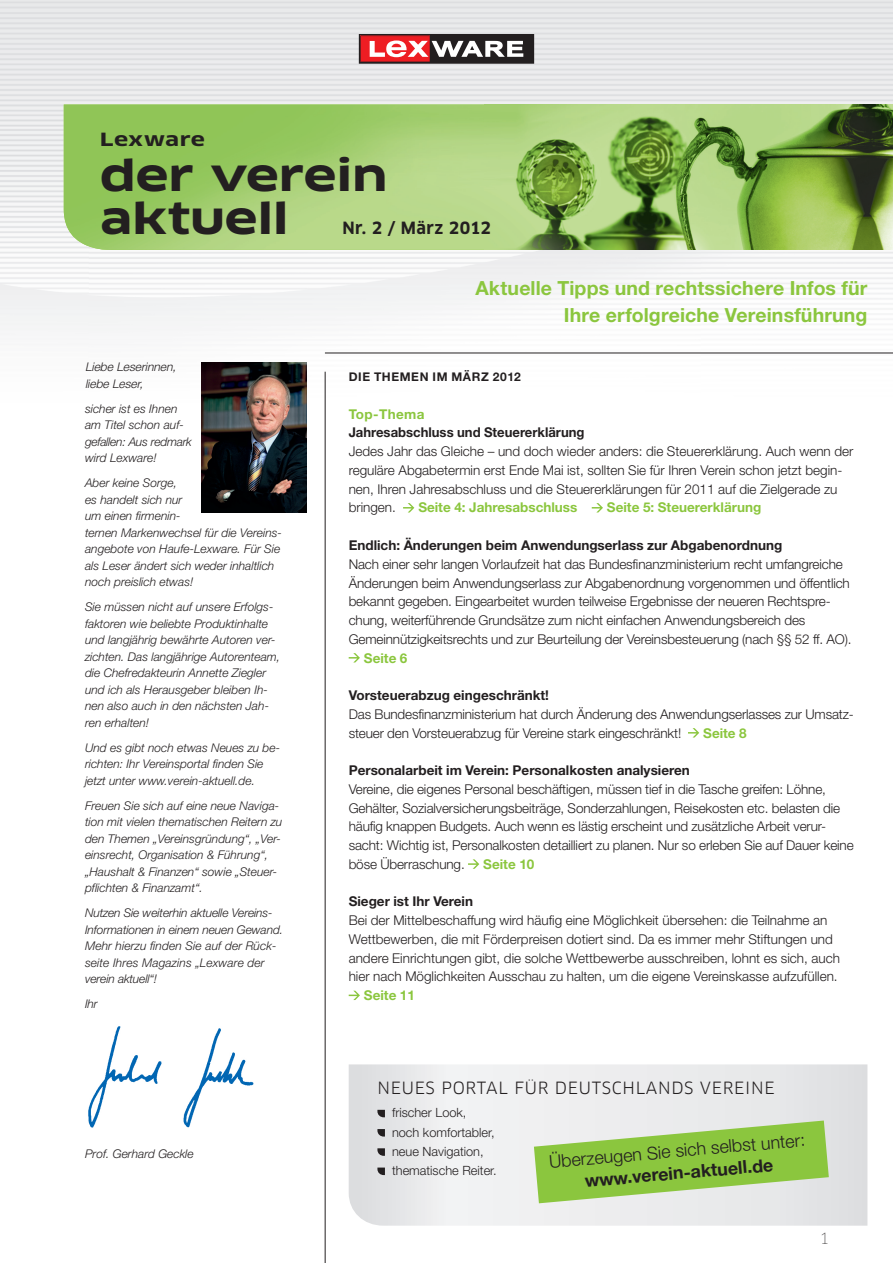
<style>
.page{position:relative;width:893px;height:1263px;background:#fff}
.page>*{position:absolute;margin:0;border:0;box-sizing:border-box;transform-origin:0 0}
.t1{font:700 42.15px/42.2px "Clan Pro Extd";letter-spacing:-.025em;color:#231f20}
.t2{font:700 19.5px/27px "Helvetica Neue";letter-spacing:.005em;color:#8bc63e;text-align:right}
.t3{font:300 17.85px "Helvetica Neue LT Std";color:#231f20}
.t4{font:700 17.85px "Helvetica Neue LT Std";color:#231f20}
.t5{font:700 17.85px "Clan Pro";letter-spacing:.01em;color:#231f20;scale:1.36 1}
.t6{font:16.5px "Clan Pro";letter-spacing:.04em;color:#231f20}
.t7{font:700 16.5px "Clan Pro";letter-spacing:.025em;color:#231f20}
.t8{font:100 15px "Clan Pro";color:#231f20}
.t9{font:300 13.5px/18.8px "Helvetica Neue LT Std";letter-spacing:-.01em;color:#231f20}
.t10{font:700 13.5px "Helvetica Neue LT Std";color:#231f20}
.t11{font:700 13.5px "Helvetica Neue LT Std";color:#8bc63e}
.t12{font:700 13.5px "Helvetica Neue LT Std";letter-spacing:.03em;color:#8bc63e}
.t13{font:300 12.75px/19.2px "Helvetica Neue LT Std";color:#231f20}
.t14{font:italic 300 12px/16.5px "Helvetica Neue LT Std";color:#231f20}
.t15{font:italic 300 12px/16.5px "Helvetica Neue LT Std";color:#231f20}
.t16{font:700 12px "Helvetica Neue LT Std";letter-spacing:.05em;color:#231f20}
</style>
<div class="page">
<img style="left:497px;top:0;width:396px;height:105px">
<img style="left:0;top:114px;width:64px;height:13px">
<img style="left:0;top:127px;width:89px;height:204px">
<img style="left:89px;top:257px;width:306px;height:160px">
<hr style="left:325px;top:372px;width:1px;height:891px;background:#231f20">
<hr style="left:325px;top:353px;width:568px;height:1px;background:#231f20">
<img style="left:88px;top:1026px;width:166px;height:102px">
<img style="left:202px;top:362px;width:105px;height:150px">
<svg style="left:64px;top:250px;width:829px;height:4px;fill:#eff0f1"></svg>
<img style="left:64px;top:105px;width:829px;height:145px">
<div style="left:359px;top:34px;width:175px;height:30px;background:#231f20"></div>
<svg style="left:360px;top:35px;width:163px;height:27px"></svg>
<svg style="left:403px;top:503px;width:11px;height:9px"></svg>
<svg style="left:592px;top:503px;width:11px;height:9px"></svg>
<svg style="left:349px;top:653px;width:11px;height:9px"></svg>
<svg style="left:688px;top:728px;width:11px;height:9px"></svg>
<svg style="left:468px;top:859px;width:11px;height:10px"></svg>
<svg style="left:349px;top:991px;width:11px;height:9px"></svg>
<svg style="left:349px;top:1064px;width:518px;height:162px"></svg>
<svg style="left:377px;top:1110px;width:8px;height:7px"></svg>
<svg style="left:377px;top:1129px;width:8px;height:7px"></svg>
<svg style="left:377px;top:1148px;width:8px;height:8px"></svg>
<svg style="left:377px;top:1167px;width:8px;height:8px"></svg>
<svg style="left:534px;top:1120px;width:295px;height:83px;background:#a9d176"></svg>
<h3 class="t5" style="left:100px;top:129px;width:79px">Lexware</h3>
<h1 class="t1" style="left:100px;top:156px;width:290px">der verein aktuell</h1>
<p class="t7" style="left:342px;top:218px;width:150px">Nr. 2 / März 2012</p>
<p class="t15" style="left:85px;top:358px;width:95px">Liebe Leserinnen, liebe Leser,</p>
<p class="t14" style="left:85px;top:400px;width:108px">sicher ist es Ihnen am Titel schon auf&shy;gefallen: Aus redmark wird Lexware!</p>
<p class="t14" style="left:85px;top:474px;width:198px">Aber keine Sorge,<br>es handelt sich nur<br>um einen firmenin-<br>ternen Markenwechsel für die Vereins&shy;angebote von Haufe-Lexware. Für Sie als Leser ändert sich weder inhaltlich noch preislich etwas!</p>
<p class="t14" style="left:85px;top:598px;width:197px">Sie müssen nicht auf unsere Erfolgs&shy;faktoren wie beliebte Produktinhalte und langjährig bewährte Autoren ver&shy;zichten. Das langjährige Autorenteam, die Chefredakteurin Annette Ziegler und ich als Herausgeber bleiben Ih&shy;nen also auch in den nächsten Jah&shy;ren erhalten!</p>
<p class="t14" style="left:85px;top:739px;width:197px">Und es gibt noch etwas Neues zu be&shy;richten: Ihr Vereinsportal finden Sie jetzt unter www.verein-aktuell.de.</p>
<p class="t14" style="left:85px;top:797px;width:199px">Freuen Sie sich auf eine neue Naviga&shy;tion mit vielen thematischen Reitern zu den Themen „Vereinsgründung“, „Ver&shy;einsrecht, Organisation &amp; Führung“, „Haushalt &amp; Fi nanzen“ sowie „Steuer&shy;pflichten &amp; Finanzamt“.</p>
<p class="t14" style="left:85px;top:904px;width:200px">Nutzen Sie weiterhin aktuelle Vereins-Informationen in einem neuen Gewand.<br>Mehr hierzu finden Sie auf der Rück&shy;seite Ihres Magazins „Lexware der verein aktuell“!</p>
<p class="t14" style="left:85px;top:995px;width:14px">Ihr</p>
<p class="t14" style="left:85px;top:1145px;width:110px">Prof. Gerhard Geckle</p>
<h2 class="t2" style="left:475px;top:274px;width:394px">Aktuelle Tipps und rechtssichere Infos für<br>Ihre erfolgreiche Vereinsführung</h2>
<p class="t16" style="left:349px;top:369px;width:174px">DIE THEMEN IM MÄRZ 2012</p>
<p class="t12" style="left:349px;top:406px;width:77px">Top-Thema</p>
<p class="t10" style="left:349px;top:424px;width:237px">Jahresabschluss und Steuererklärung</p>
<p class="t9" style="left:349px;top:442px;width:506px">Jedes Jahr das Gleiche – und doch wieder anders: die Steuererklärung. Auch wenn der reguläre Abgabetermin erst Ende Mai ist, sollten Sie für Ihren Verein schon jetzt begin&shy;nen, Ihren Jahresabschluss und die Steuererklärungen für 2011 auf die Zielgerade zu bringen.</p>
<p class="t11" style="left:418px;top:499px;width:161px">Seite 4: Jahresabschluss</p>
<p class="t11" style="left:607px;top:499px;width:156px">Seite 5: Steuererklärung</p>
<p class="t10" style="left:349px;top:537px;width:435px">Endlich: Änderungen beim Anwendungserlass zur Abgabenordnung</p>
<p class="t9" style="left:349px;top:554px;width:504px">Nach einer sehr langen Vorlaufzeit hat das Bundesfinanzministerium recht umfangreiche Änderungen beim Anwendungserlass zur Abgabenordnung vorgenommen und öffentlich bekannt gegeben. Eingearbeitet wurden teilweise Ergebnisse der neueren Rechtspre&shy;chung, weiterführende Grundsätze zum nicht einfachen Anwendungsbereich des Gemeinnützigkeitsrechts und zur Beurteilung der Vereinsbesteuerung (nach §§ 52 ff. AO).</p>
<p class="t11" style="left:364px;top:649px;width:45px">Seite 6</p>
<p class="t10" style="left:349px;top:687px;width:202px">Vorsteuerabzug eingeschränkt!</p>
<p class="t9" style="left:349px;top:704px;width:507px">Das Bundesfinanzministerium hat durch Änderung des Anwendungserlasses zur Umsatz&shy;steuer den Vorsteuerabzug für Vereine stark eingeschränkt!</p>
<p class="t11" style="left:703px;top:724px;width:45px">Seite 8</p>
<p class="t10" style="left:349px;top:762px;width:343px">Personalarbeit im Verein: Personalkosten analysieren</p>
<p class="t9" style="left:349px;top:779px;width:506px">Vereine, die eigenes Personal beschäftigen, müssen tief in die Tasche greifen: Löhne, Gehälter, Sozialversicherungsbeiträge, Sonderzahlungen, Reisekosten etc. belasten die häufig knappen Budgets. Auch wenn es lästig erscheint und zusätzliche Arbeit verur&shy;sacht: Wichtig ist, Personalkosten detailliert zu planen. Nur so erleben Sie auf Dauer keine böse Überraschung.</p>
<p class="t11" style="left:483px;top:856px;width:53px">Seite 10</p>
<p class="t10" style="left:349px;top:893px;width:126px">Sieger ist Ihr Verein</p>
<p class="t9" style="left:349px;top:910px;width:493px">Bei der Mittelbeschaffung wird häufig eine Möglichkeit übersehen: die Teilnahme an Wettbewerben, die mit Förderpreisen dotiert sind. Da es immer mehr Stiftungen und andere Einrichtungen gibt, die solche Wettbewerbe ausschreiben, lohnt es sich, auch hier nach Möglichkeiten Ausschau zu halten, um die eigene Vereinskasse aufzufüllen.</p>
<p class="t11" style="left:364px;top:987px;width:53px">Seite 11</p>
<p class="t6" style="left:377px;top:1078px;width:399px">NEUES PORTAL FÜR DEUTSCHLANDS vEREINE</p>
<p class="t13" style="left:392px;top:1103px;width:106px">frischer Look, noch komfortabler, neue Navigation, thematische Reiter.</p>
<h3 class="t3" style="left:548px;top:1151px;width:258px;rotate:-5deg">Überzeugen Sie sich selbst unter:</h3>
<h3 class="t4" style="left:584px;top:1170px;width:191px;rotate:-5deg">www.verein-aktuell.de</h3>
<p class="t8" style="left:819px;top:1229px;width:11px">1</p>
</div>
